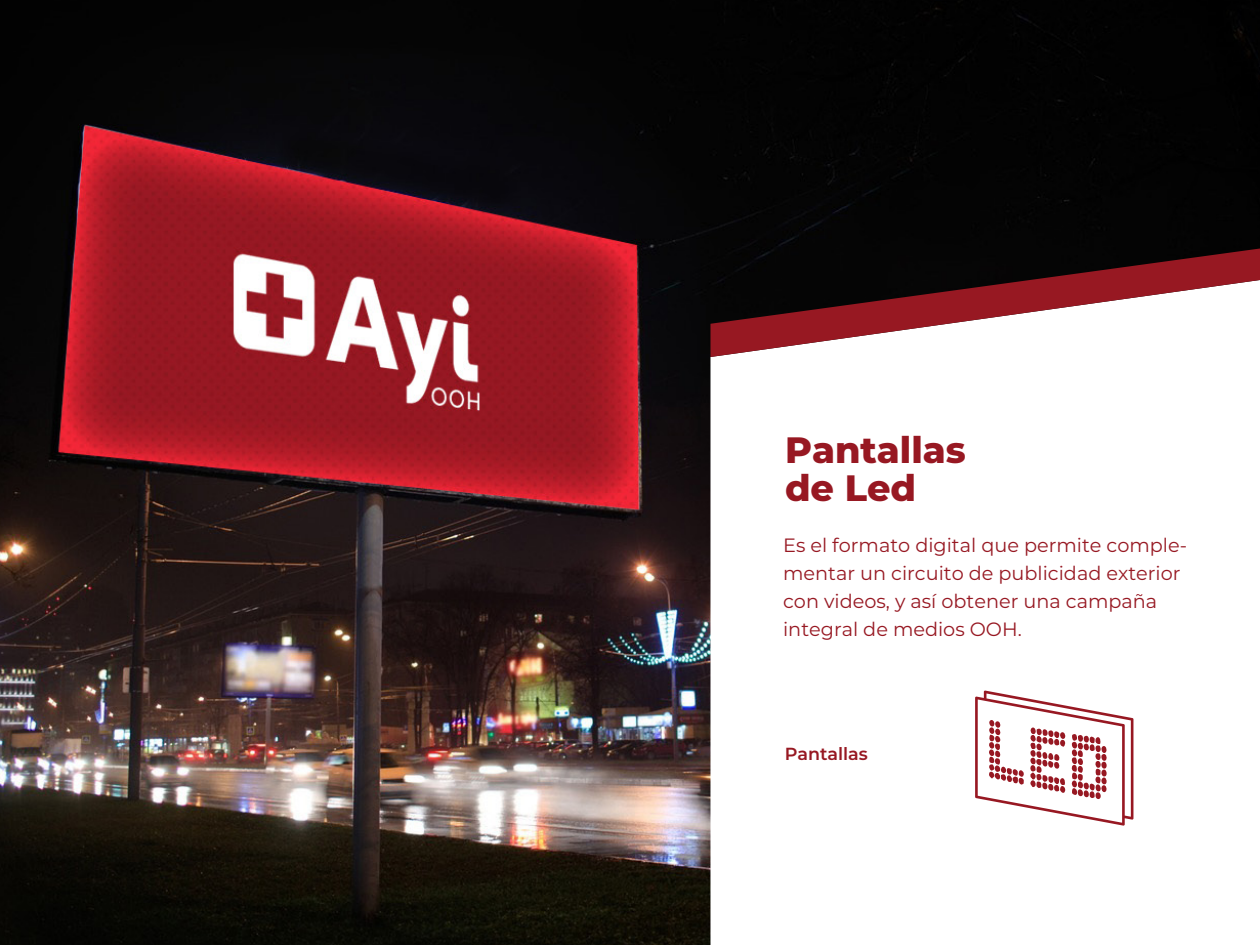
<style>
.page{position:relative;width:1260px;height:945px;background:#fff}
.page>*{position:absolute;margin:0;border:0;box-sizing:border-box;transform-origin:0 0}
.t1{font:800 36.57px/38.5px "Montserrat";color:#971822}
.t2{font:19.25px/28px "Montserrat";color:#971822}
.t3{font:600 17.5px "Montserrat";color:#971822}
</style>
<div class="page">
<img style="left:0;top:0;width:1260px;height:945px">
<svg style="left:710px;top:357px;width:550px;height:588px"></svg>
<svg style="left:710px;top:249px;width:550px;height:108px"></svg>
<svg style="left:975px;top:691px;width:158px;height:135px"></svg>
<h1 class="t1" style="left:785px;top:429px;width:182px">Pantallas de Led</h1>
<p class="t2" style="left:783px;top:530px;width:405px">Es el formato digital que permite comple&shy;mentar un circuito de publicidad exterior con videos, y así obtener una campaña integral de medios OOH.</p>
<p class="t3" style="left:785px;top:741px;width:85px">Pantallas</p>
</div>
